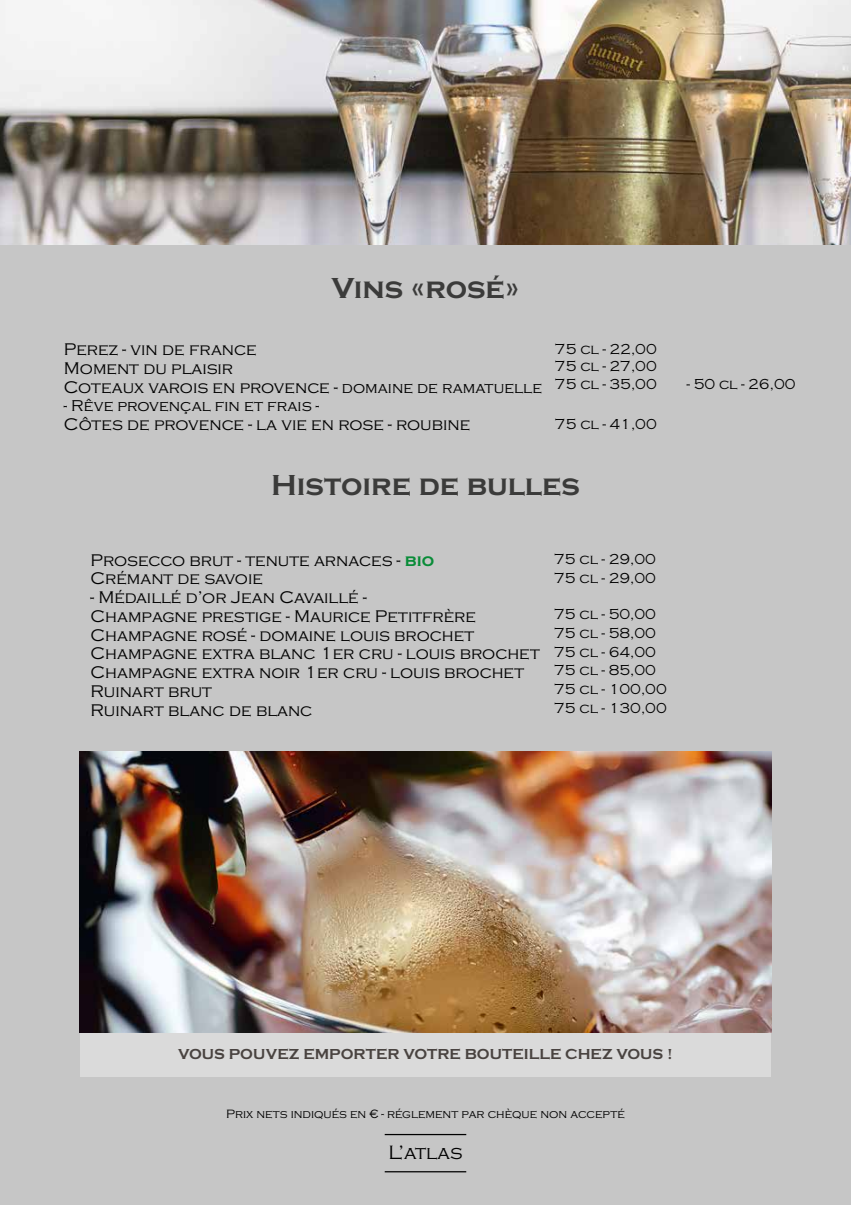
<style>
.page{position:relative;width:851px;height:1205px;background:#fff}
.page>*{position:absolute;margin:0;border:0;box-sizing:border-box;transform-origin:0 0}
.t1{font:700 30px "Copperplate";color:#3b3b3a}
.t2{font:300 20px "Copperplate";color:#000}
.t3{font:300 17.5px/18.8px "Copperplate";color:#000}
.t4{font:300 16.25px "Copperplate";color:#000}
.t5{font:300 15px/18.8px "Copperplate";color:#000}
.t6{font:700 15px "Copperplate";color:#494340}
.t7{font:300 12.5px "Copperplate";color:#000}
.s1{font-size:16.25px}
.s2{font-weight:700;color:#098c38}
</style>
<div class="page">
<div style="left:0;top:0;width:850px;height:1205px;background:#c6c6c6"></div>
<img style="left:0;top:0;width:850px;height:244px">
<hr style="left:384px;top:1134px;width:82px;height:1px;background:#000">
<hr style="left:384px;top:1171px;width:82px;height:1px;background:#000">
<div style="left:80px;top:1032px;width:690px;height:45px;background:#dadada"></div>
<img style="left:80px;top:751px;width:691px;height:281px">
<h1 class="t1" style="left:331px;top:271px;width:189px">Vins «rosé»</h1>
<p class="t3" style="left:64px;top:340px;width:479px">Perez - vin de france<br>Moment du plaisir<br>Coteaux varois en provence - <span class="s1">domaine de ramatuelle</span></p>
<p class="t4" style="left:64px;top:397px;width:256px">- Rêve provençal fin et frais -</p>
<p class="t3" style="left:64px;top:415px;width:407px">Côtes de provence - la vie en rose - roubine</p>
<p class="t5" style="left:555px;top:340px;width:103px;line-height:17.5px;text-align:justify">75 cl - 22,00<br>75 cl - 27,00<br>75 cl - 35,00</p>
<p class="t5" style="left:555px;top:415px;width:103px">75 cl - 41,00</p>
<h1 class="t1" style="left:271px;top:468px;width:310px">Histoire de bulles</h1>
<p class="t5" style="left:686px;top:374px;width:110px">- 50 cl - 26,00</p>
<p class="t3" style="left:90px;top:551px;width:345px">Prosecco brut - tenute arnaces - <span class="s2">bio<br></span>Crémant de savoie</p>
<p class="t3" style="left:90px;top:588px;width:450px">- Médaillé d’or Jean Cavaillé -<br>Champagne prestige - Maurice Petitfrère Champagne rosé - domaine louis brochet Champagne extra blanc 1er cru - louis brochet Champagne extra noir 1er cru - louis brochet Ruinart brut<br>Ruinart blanc de blanc</p>
<p class="t5" style="left:554px;top:550px;width:103px">75 cl - 29,00<br>75 cl - 29,00</p>
<p class="t5" style="left:554px;top:605px;width:114px">75 cl - 50,00<br>75 cl - 58,00<br>75 cl - 64,00<br>75 cl - 85,00<br>75 cl - 100,00<br>75 cl - 130,00</p>
<p class="t6" style="left:178px;top:1045px;width:496px">VOUS POUVEZ EMPORTER VOTRE BOUTEILLE CHEZ VOUS !</p>
<p class="t7" style="left:226px;top:1107px;width:400px">Prix nets indiqués en € - réglement par chèque non accepté</p>
<p class="t2" style="left:388px;top:1141px;width:75px">L’atlas</p>
</div>
